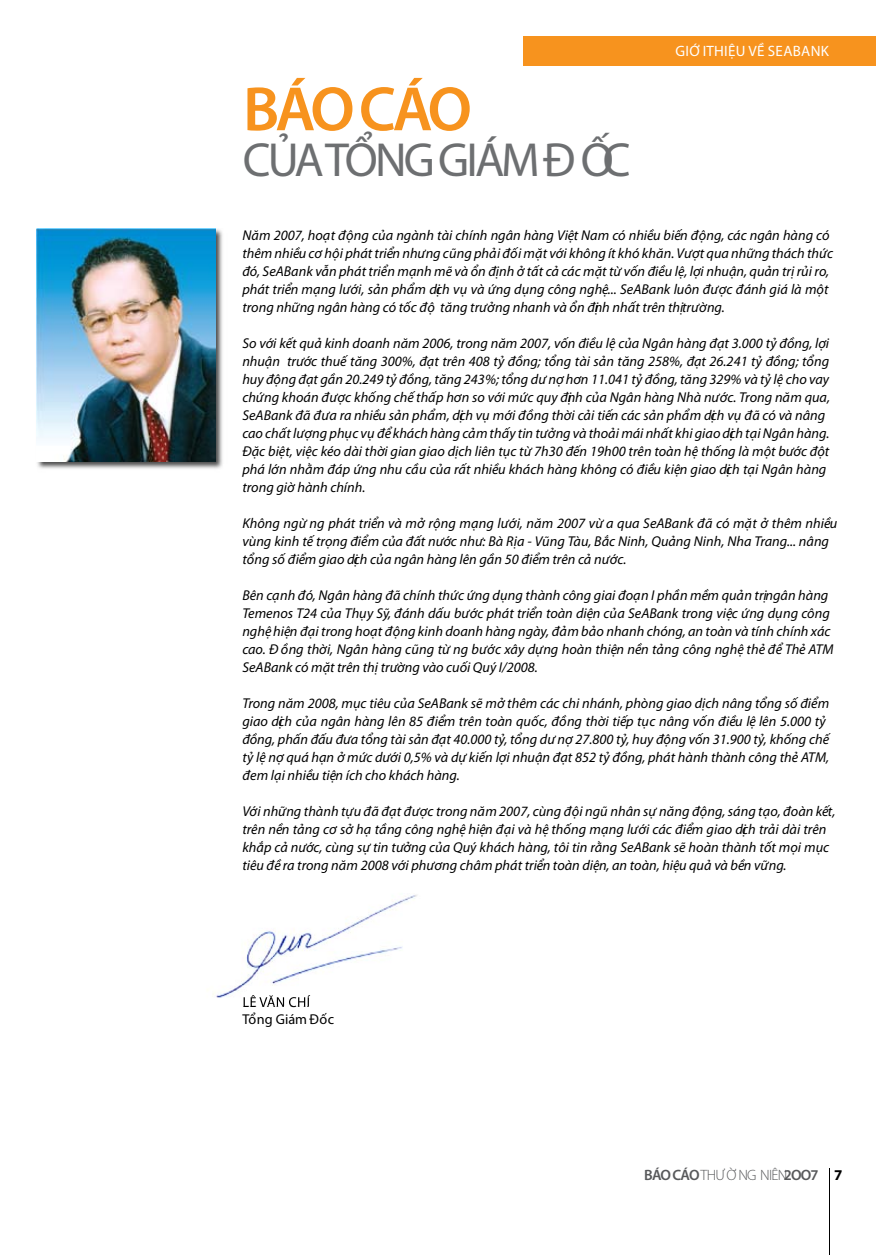
<style>
.page{position:relative;width:876px;height:1255px;background:#fff}
.page>*{position:absolute;margin:0;border:0;box-sizing:border-box;transform-origin:0 0}
.t1{font:600 63px "Myriad Pro";letter-spacing:-.07em;color:#f7931e}
.t2{font:48px "Myriad Pro";letter-spacing:-.06em;color:#6d6f71}
.t3{font:600 15px "Myriad Pro";letter-spacing:-.06em;color:#58595b}
.t4{font:15px "Myriad Pro";letter-spacing:.02em;color:#fff}
.t5{font:italic 14.25px/18px "Myriad Pro";color:#000}
.t6{font:14.25px/17.1px "Myriad Pro";letter-spacing:.015em;color:#000}
.s1{font-weight:300}
.s2{font-weight:700;color:#000}
</style>
<div class="page">
<hr style="left:829px;top:1168px;width:1px;height:86px;background:#000">
<img style="left:36px;top:228px;width:187px;height:241px">
<img style="left:36px;top:229px;width:179px;height:232px">
<img style="left:213px;top:895px;width:204px;height:110px">
<img style="left:244px;top:870px;width:171px;height:3px">
<svg style="left:244px;top:995px;width:66px;height:10px"></svg>
<div style="left:523px;top:37px;width:353px;height:29px;background:#f7931e"></div>
<h1 class="t1" style="left:243px;top:69px;width:230px">BÁO CÁO</h1>
<h2 class="t2" style="left:243px;top:130px;width:389px">CỦA TỔNGGIÁM Đ ỐC</h2>
<p class="t4" style="left:675px;top:42px;width:155px">GIỚ I THIỆU VỀ SEABANK</p>
<p class="t5" style="left:242px;top:226px;width:592px">Năm 2007, hoạt động của ngành tài chính ngân hàng Việt Nam có nhiều biến động, các ngân hàng có thêm nhiều cơ hội phát triển nhưng cũng phải đối mặt với không ít khó khăn. Vượt qua những thách thức đó, SeABank vẫn phát triển mạnh mẽ và ổn định ở tất cả các mặt từ vốn điều lệ, lợi nhuận, quản trị rủi ro, phát triển mạng lưới, sản phẩm dịch vụ và ứng dụng công nghệ... SeABank luôn được đánh giá là một trong những ngân hàng có tốc độ tăng trưởng nhanh và ổn định nhất trên thịtrường.</p>
<p class="t5" style="left:242px;top:334px;width:589px">So với kết quả kinh doanh năm 2006, trong năm 2007, vốn điều lệ của Ngân hàng đạt 3.000 tỷ đồng, lợi nhuận trước thuế tăng 300%, đạt trên 408 tỷ đồng; tổng tài sản tăng 258%, đạt 26.241 tỷ đồng; tổng huy động đạt gần 20.249 tỷ đồng, tăng 243%; tổng dư nợ hơn 11.041 tỷ đồng, tăng 329% và tỷ lệ cho vay chứng khoán được khống chế thấp hơn so với mức quy định của Ngân hàng Nhà nước. Trong năm qua, SeABank đã đưa ra nhiều sản phẩm, dịch vụ mới đồng thời cải tiến các sản phẩm dịch vụ đã có và nâng cao chất lượng phục vụ để khách hàng cảm thấy tin tưởng và thoải mái nhất khi giao dịch tại Ngân hàng.<br>Đặc biệt, việc kéo dài thời gian giao dịch liên tục từ 7h30 đến 19h00 trên toàn hệ thống là một bước đột phá lớn nhằm đáp ứng nhu cầu của rất nhiều khách hàng không có điều kiện giao dịch tại Ngân hàng trong giờ hành chính.</p>
<p class="t5" style="left:242px;top:514px;width:596px">Không ngừ ng phát triển và mở rộng mạng lưới, năm 2007 vừ a qua SeABank đã có mặt ở thêm nhiều vùng kinh tế trọng điểm của đất nước như: Bà Rịa - Vũng Tàu, Bắc Ninh, Quảng Ninh, Nha Trang... nâng tổng số điểm giao dịch của ngân hàng lên gần 50 điểm trên cả nước.</p>
<p class="t5" style="left:242px;top:586px;width:593px">Bên cạnh đó, Ngân hàng đã chính thức ứng dụng thành công giai đoạn I phần mềm quản trịngân hàng Temenos T24 của Thụy Sỹ, đánh dấu bước phát triển toàn diện của SeABank trong việc ứng dụng công nghệ hiện đại trong hoạt động kinh doanh hàng ngày, đảm bảo nhanh chóng, an toàn và tính chính xác cao. Đ ồng thời, Ngân hàng cũng từ ng bước xây dựng hoàn thiện nền tảng công nghệ thẻ để Thẻ ATM SeABank có mặt trên thị trường vào cuối Quý I/2008.</p>
<p class="t5" style="left:242px;top:694px;width:588px">Trong năm 2008, mục tiêu của SeABank sẽ mở thêm các chi nhánh, phòng giao dịch nâng tổng số điểm giao dịch của ngân hàng lên 85 điểm trên toàn quốc, đồng thời tiếp tục nâng vốn điều lệ lên 5.000 tỷ đồng, phấn đấu đưa tổng tài sản đạt 40.000 tỷ, tổng dư nợ 27.800 tỷ, huy động vốn 31.900 tỷ, khống chế tỷ lệ nợ quá hạn ở mức dưới 0,5% và dự kiến lợi nhuận đạt 852 tỷ đồng, phát hành thành công thẻ ATM, đem lại nhiều tiện ích cho khách hàng.</p>
<p class="t5" style="left:242px;top:802px;width:595px">Với những thành tựu đã đạt được trong năm 2007, cùng đội ngũ nhân sự năng động, sáng tạo, đoàn kết, trên nền tảng cơ sở hạ tầng công nghệ hiện đại và hệ thống mạng lưới các điểm giao dịch trải dài trên khắp cả nước, cùng sự tin tưởng của Quý khách hàng, tôi tin rằng SeABank sẽ hoàn thành tốt mọi mục tiêu đề ra trong năm 2008 với phương châm phát triển toàn diện, an toàn, hiệu quả và bền vững.</p>
<p class="t6" style="left:242px;top:993px;width:93px">LÊ VĂN CHÍ<br>Tổng Giám Đốc</p>
<p class="t3" style="left:644px;top:1165px;width:200px">BÁO CÁO <span class="s1">THƯỜ NG NIÊN</span> 2OO7 <span class="s2">7</span></p>
</div>
